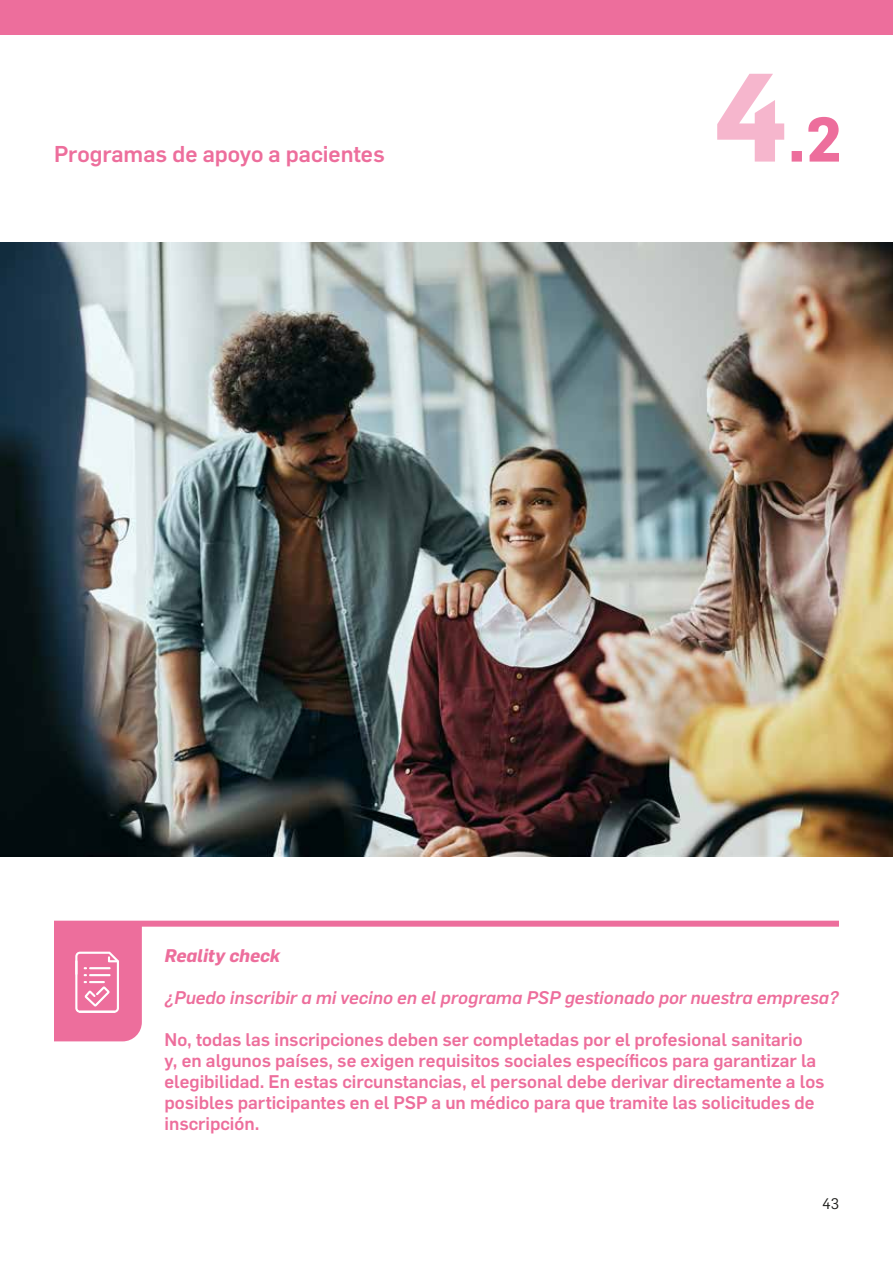
<style>
.page{position:relative;width:893px;height:1263px;background:#fff}
.page>*{position:absolute;margin:0;border:0;box-sizing:border-box;transform-origin:0 0}
.t1{font:500 22.5px "Flama";color:#ed6e9c}
.t2{font:500 18px/21px "Flama";color:#ed6e9c}
.t3{font:italic 500 18px "Flama";color:#ed6e9c}
.t4{font:italic 700 18px "Flama";color:#ed6e9c}
.t5{font:15px "Flama";color:#1d1d1b}
</style>
<div class="page">
<div style="left:0;top:0;width:893px;height:34px;background:#ed6e9c"></div>
<svg style="left:42px;top:856px;width:26px;height:1px"></svg>
<svg style="left:792px;top:117px;width:47px;height:45px"></svg>
<svg style="left:717px;top:74px;width:67px;height:88px"></svg>
<div style="left:54px;top:921px;width:785px;height:6px;background:#ed6e9c"></div>
<svg style="left:54px;top:927px;width:88px;height:114px;background:#ee79a3"></svg>
<img style="left:0;top:242px;width:893px;height:614px">
<p class="t1" style="left:54px;top:137px;width:332px">Programas de apoyo a pacientes</p>
<p class="t4" style="left:165px;top:942px;width:117px">Reality check</p>
<p class="t3" style="left:165px;top:984px;width:676px">¿Puedo inscribir a mi vecino en el programa PSP gestionado por nuestra empresa?</p>
<p class="t2" style="left:165px;top:1028px;width:662px">No, todas las inscripciones deben ser completadas por el profesional sanitario<br>y, en algunos países, se exigen requisitos sociales específicos para garantizar la elegibilidad. En estas circunstancias, el personal debe derivar directamente a los posibles participantes en el PSP a un médico para que tramite las solicitudes de inscripción.</p>
<p class="t5" style="left:822px;top:1192px;width:18px">43</p>
</div>
